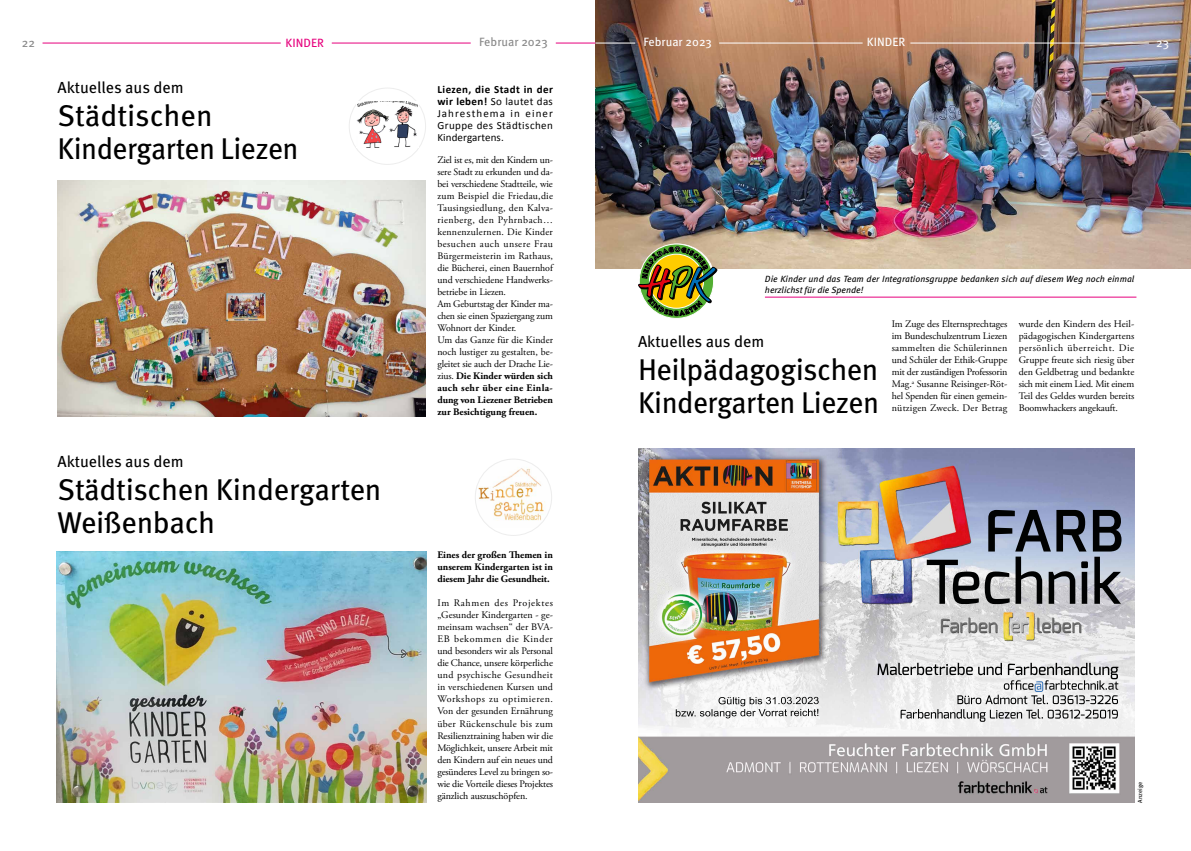
<style>
.page{position:relative;width:1191px;height:851px;background:#fff}
.page>*{position:absolute;margin:0;border:0;box-sizing:border-box;transform-origin:0 0}
.t1{font:30px/33px "Meta Pro";letter-spacing:-.02em;color:#000}
.t2{font:16px "Meta Pro";color:#000}
.t3{font:12px "Meta Pro";color:#fff}
.t4{font:12px "Meta Pro";color:#878787}
.t5{font:12px "Meta Pro";color:#e6007d}
.t6{font:11px/11.9px "Calibri";letter-spacing:.04em;color:#000;text-align:justify}
.t7{font:10px/12px "Adobe Garamond Pro";letter-spacing:-.01em;color:#000;text-align:justify}
.t8{font:700 10px/12px "Adobe Garamond Pro";letter-spacing:-.005em;color:#000;text-align:justify}
.t9{font:italic 9px/11px "Meta Pro";color:#000}
.t10{font:6px "Meta Pro";color:#000}
.s1{font-weight:700}
</style>
<div class="page">
<img style="left:595px;top:0;width:596px;height:268px">
<hr style="left:43px;top:43px;width:238px;height:1px;background:#e6007d">
<hr style="left:332px;top:43px;width:139px;height:1px;background:#e6007d">
<hr style="left:556px;top:43px;width:39px;height:1px;background:#e6007d">
<img style="left:58px;top:181px;width:367px;height:236px">
<img style="left:57px;top:551px;width:369px;height:251px">
<hr style="left:910px;top:43px;width:239px;height:1px;background:#fff">
<hr style="left:719px;top:43px;width:143px;height:1px;background:#fff">
<hr style="left:595px;top:43px;width:40px;height:1px;background:#fff">
<hr style="left:765px;top:296px;width:371px;height:1px;background:#e6007d">
<img style="left:475px;top:460px;width:75px;height:67px">
<div style="left:475px;top:458px;width:77px;height:78px;border:1px solid #ededed;border-radius:50%"></div>
<svg style="left:638px;top:244px;width:79px;height:74px;background:#939451"></svg>
<div style="left:349px;top:87px;width:77px;height:78px;border:1px solid #ededed;border-radius:50%"></div>
<img style="left:356px;top:101px;width:62px;height:47px">
<img style="left:638px;top:448px;width:496px;height:354px">
<p class="t4" style="left:22px;top:34px;width:15px">22</p>
<p class="t5" style="left:286px;top:34px;width:40px">KINDER</p>
<p class="t4" style="left:479px;top:33px;width:70px">Februar 2023</p>
<h2 class="t2" style="left:58px;top:76px;width:128px">Aktuelles aus dem</h2>
<h1 class="t1" style="left:58px;top:97px;width:243px">Städtischen<br>Kindergarten Liezen</h1>
<h2 class="t2" style="left:58px;top:449px;width:128px">Aktuelles aus dem</h2>
<h1 class="t1" style="left:58px;top:470px;width:325px">Städtischen Kindergarten<br>Weißenbach</h1>
<p class="t6" style="left:437px;top:83px;width:117px"><span class="s1">Liezen, die Stadt in der wir leben!</span> So lautet das Jahresthema in einer Gruppe des Städtischen Kindergartens.</p>
<p class="t7" style="left:437px;top:154px;width:117px;text-align:left">Ziel ist es, mit den Kindern un&shy;sere Stadt zu erkunden und da&shy;bei verschiedene Stadtteile, wie zum Beispiel die Friedau,die<br>Tausingsiedlung, den Kalva&shy;rienberg, den Pyhrnbach… kennenzulernen. Die Kinder besuchen auch unsere Frau<br>Bürgermeisterin im Rathaus, die Bücherei, einen Bauernhof und verschiedene Handwerks&shy;betriebe in Liezen.<br>Am Geburtstag der Kinder ma&shy;chen sie einen Spaziergang zum<br>Wohnort der Kinder.<br>Um das Ganze für die Kinder noch lustiger zu gestalten, be&shy;gleitet sie auch der Drache Lie&shy;zius. <span class="s1">Die Kinder würden sich auch sehr über eine Einla&shy;dung von Liezener Betrieben zur Besichtigung freuen.</span></p>
<p class="t8" style="left:437px;top:549px;width:117px">Eines der großen Themen in unserem Kindergarten ist in diesem Jahr die Gesundheit.</p>
<p class="t7" style="left:437px;top:597px;width:117px">Im Rahmen des Projektes „Gesunder Kindergarten - ge&shy;meinsam wachsen“ der BVA-EB bekommen die Kinder und besonders wir als Personal die Chance, unsere körperliche und psychische Gesundheit in verschiedenen Kursen und Workshops zu optimieren.<br>Von der gesunden Ernährung über Rückenschule bis zum Resilienztraining haben wir die Möglichkeit, unsere Arbeit mit den Kindern auf ein neues und gesünderes Level zu bringen so&shy;wie die Vorteile dieses Projektes gänzlich auszuschöpfen.</p>
<p class="t3" style="left:643px;top:33px;width:70px">Februar 2023</p>
<p class="t3" style="left:867px;top:33px;width:40px">KINDER</p>
<p class="t3" style="left:1156px;top:34px;width:14px">23</p>
<p class="t9" style="left:765px;top:273px;width:371px">Die Kinder und das Team der Integrationsgruppe bedanken sich auf diesem Weg noch einmal herzlichst für die Spende!</p>
<h2 class="t2" style="left:638px;top:329px;width:128px">Aktuelles aus dem</h2>
<h1 class="t1" style="left:638px;top:351px;width:243px">Heilpädagogischen<br>Kindergarten Liezen</h1>
<p class="t7" style="left:891px;top:318px;width:117px">Im Zuge des Elternsprechtages im Bundeschulzentrum Liezen sammelten die Schülerinnen und Schüler der Ethik-Gruppe mit der zuständigen Professorin Mag.<sup>a</sup> Susanne Reisinger-Röt&shy;hel Spenden für einen gemein&shy;nützigen Zweck. Der Betrag</p>
<p class="t7" style="left:1018px;top:318px;width:117px">wurde den Kindern des Heil&shy;pädagogischen Kindergartens persönlich überreicht. Die Gruppe freute sich riesig über den Geldbetrag und bedankte sich mit einem Lied. Mit einem Teil des Geldes wurden bereits Boomwhackers angekauft.</p>
<p class="t10" style="left:1135px;top:802px;width:22px;rotate:-90deg">Anzeige</p>
</div>
